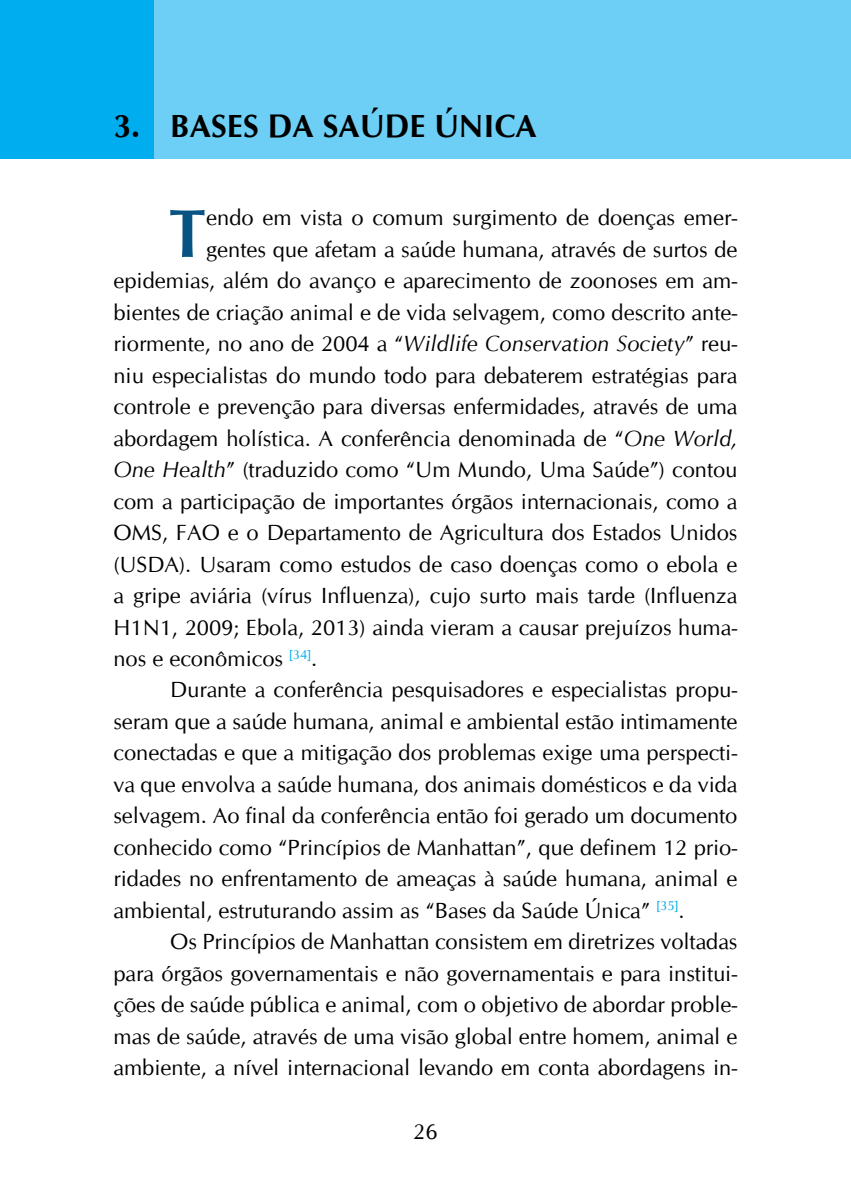
<style>
.page{position:relative;width:851px;height:1191px;background:#fff}
.page>*{position:absolute;margin:0;border:0;box-sizing:border-box;transform-origin:0 0}
.t1{font:700 67.8px "CG Omega";color:#075383}
.t2{font:700 32px "CG Omega";color:#000}
.t3{font:22px "CG Omega";color:#000}
.s1{font-style:italic}
</style>
<div class="page">
<div style="left:0;top:0;width:850px;height:159px;background:#6dcff6"></div>
<div style="left:0;top:0;width:153px;height:159px;background:#00adef"></div>
<h2 class="t2" style="left:113px;top:113px;width:425px">3. BASES DA SAÚDE ÚNICA</h2>
<h1 class="t1" style="left:169px;top:206px;width:39px">T</h1>
<p class="t3" style="left:206px;top:209px;width:532px">endo em vista o comum surgimento de doenças emer-</p>
<p class="t3" style="left:206px;top:240px;width:532px">gentes que afetam a saúde humana, através de surtos de</p>
<p class="t3" style="left:113px;top:272px;width:625px">epidemias, além do avanço e aparecimento de zoonoses em am-</p>
<p class="t3" style="left:113px;top:303px;width:625px">bientes de criação animal e de vida selvagem, como descrito ante-</p>
<p class="t3" style="left:113px;top:335px;width:625px">riormente, no ano de 2004 a “<span class="s1">Wildlife Conservation Society</span>” reu-</p>
<p class="t3" style="left:113px;top:366px;width:625px">niu especialistas do mundo todo para debaterem estratégias para</p>
<p class="t3" style="left:113px;top:398px;width:625px">controle e prevenção para diversas enfermidades, através de uma</p>
<p class="t3" style="left:113px;top:429px;width:625px">abordagem holística. A conferência denominada de “<span class="s1">One World,</span></p>
<p class="t3" style="left:113px;top:461px;width:625px"><span class="s1">One Health</span>” (traduzido como “Um Mundo, Uma Saúde”) contou</p>
<p class="t3" style="left:113px;top:492px;width:625px">com a participação de importantes órgãos internacionais, como a</p>
<p class="t3" style="left:113px;top:523px;width:625px">OMS, FAO e o Departamento de Agricultura dos Estados Unidos</p>
<p class="t3" style="left:113px;top:555px;width:625px">(USDA). Usaram como estudos de caso doenças como o ebola e</p>
<p class="t3" style="left:113px;top:586px;width:625px">a gripe aviária (vírus Influenza), cujo surto mais tarde (Influenza</p>
<p class="t3" style="left:113px;top:618px;width:625px">H1N1, 2009; Ebola, 2013) ainda vieram a causar prejuízos huma-</p>
<p class="t3" style="left:113px;top:649px;width:205px">nos e econômicos <sup>[34]</sup>.</p>
<p class="t3" style="left:170px;top:681px;width:568px">Durante a conferência pesquisadores e especialistas propu-</p>
<p class="t3" style="left:113px;top:712px;width:625px">seram que a saúde humana, animal e ambiental estão intimamente</p>
<p class="t3" style="left:113px;top:744px;width:625px">conectadas e que a mitigação dos problemas exige uma perspecti-</p>
<p class="t3" style="left:113px;top:775px;width:625px">va que envolva a saúde humana, dos animais domésticos e da vida</p>
<p class="t3" style="left:113px;top:807px;width:625px">selvagem. Ao final da conferência então foi gerado um documento</p>
<p class="t3" style="left:113px;top:838px;width:625px">conhecido como “Princípios de Manhattan”, que definem 12 prio-</p>
<p class="t3" style="left:113px;top:870px;width:625px">ridades no enfrentamento de ameaças à saúde humana, animal e</p>
<p class="t3" style="left:113px;top:901px;width:572px">ambiental, estruturando assim as “Bases da Saúde Única” <sup>[35]</sup>.</p>
<p class="t3" style="left:170px;top:932px;width:568px">Os Princípios de Manhattan consistem em diretrizes voltadas</p>
<p class="t3" style="left:113px;top:964px;width:625px">para órgãos governamentais e não governamentais e para institui-</p>
<p class="t3" style="left:113px;top:995px;width:625px">ções de saúde pública e animal, com o objetivo de abordar proble-</p>
<p class="t3" style="left:113px;top:1027px;width:625px">mas de saúde, através de uma visão global entre homem, animal e</p>
<p class="t3" style="left:113px;top:1058px;width:625px">ambiente, a nível internacional levando em conta abordagens in-</p>
<p class="t3" style="left:413px;top:1122px;width:26px">26</p>
</div>
